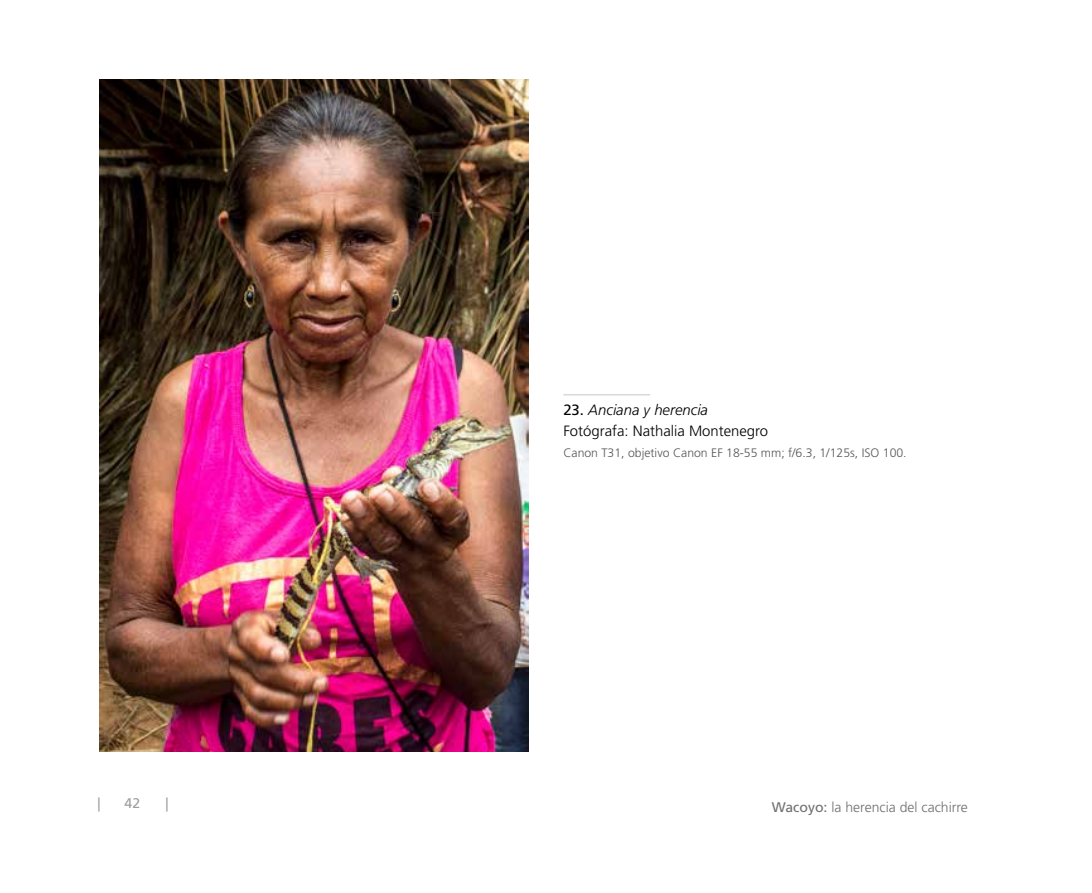
<style>
.page{position:relative;width:1092px;height:893px;background:#fff}
.page>*{position:absolute;margin:0;border:0;box-sizing:border-box;transform-origin:0 0}
.t1{font:300 14.88px/21px "Frutiger LT Std";color:#000}
.t2{font:300 14px "Frutiger LT Std";color:#706f6f}
.t3{font:14px "Frutiger LT Std";color:#9d9d9c}
.t4{font:300 12.25px "Frutiger LT Std";color:#575756}
.s1{font-weight:400}
.s2{font-style:italic}
</style>
<div class="page">
<img style="left:99px;top:79px;width:429px;height:672px">
<hr style="left:563px;top:394px;width:87px;height:1px;background:#c6c6c6">
<p class="t3" style="left:98px;top:795px;width:5px">|</p>
<p class="t3" style="left:124px;top:795px;width:17px">42</p>
<p class="t3" style="left:165px;top:795px;width:5px">|</p>
<p class="t1" style="left:563px;top:400px;width:206px"><span class="s1">23.</span> <span class="s2">Anciana y herencia<br></span>Fotógrafa: Nathalia Montenegro</p>
<p class="t4" style="left:563px;top:446px;width:345px">Canon T31, objetivo Canon EF 18-55 mm; f/6.3, 1/125s, ISO 100.</p>
<p class="t2" style="left:771px;top:799px;width:198px"><span class="s1">Wacoyo:</span> la herencia del cachirre</p>
</div>
